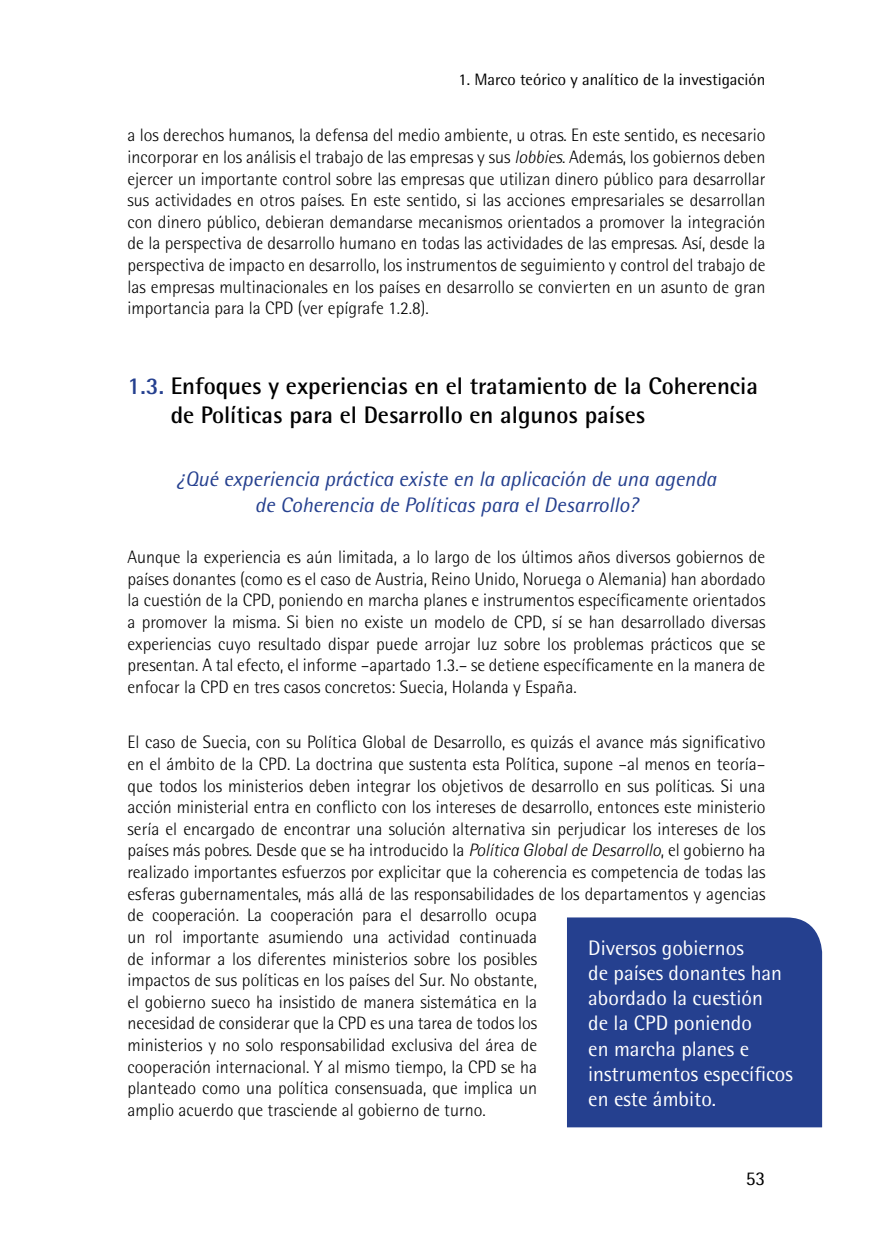
<style>
.page{position:relative;width:893px;height:1255px;background:#fff}
.page>*{position:absolute;margin:0;border:0;box-sizing:border-box;transform-origin:0 0}
.t1{font:700 24px/28.8px "Rotis Semi Sans";color:#000}
.t2{font:21px/25.2px "Rotis Semi Sans";color:#fff}
.t3{font:italic 21px/25.2px "Rotis Semi Sans";color:#25408f;text-align:center}
.t4{font:19.5px "Rotis Semi Sans";color:#000}
.t5{font:300 18px/21.6px "Rotis Semi Sans";color:#000;text-align:justify}
.t6{font:16.5px "Rotis Semi Sans";color:#000}
.s1{font-style:italic}
.s2{color:#25408f}
</style>
<div class="page">
<div style="left:567px;top:917px;width:255px;height:210px;background:#25408f"></div>
<p class="t6" style="left:458px;top:70px;width:308px">1. Marco teórico y analítico de la investigación</p>
<p class="t5" style="left:128px;top:124px;width:639px">a los derechos humanos, la defensa del medio ambiente, u otras. En este sentido, es necesario incorporar en los análisis el trabajo de las empresas y sus <span class="s1">lobbies</span>. Además, los gobiernos deben ejercer un importante control sobre las empresas que utilizan dinero público para desarrollar sus actividades en otros países. En este sentido, si las acciones empresariales se desarrollan con dinero público, debieran demandarse mecanismos orientados a promover la integración de la perspectiva de desarrollo humano en todas las actividades de las empresas. Así, desde la perspectiva de impacto en desarrollo, los instrumentos de seguimiento y control del trabajo de las empresas multinacionales en los países en desarrollo se convierten en un asunto de gran importancia para la CPD (ver epígrafe 1.2.8).</p>
<h1 class="t1" style="left:171px;top:371px;width:589px;text-indent:-43px"><span class="s2">1.3.</span> Enfoques y experiencias en el tratamiento de la Coherencia de Políticas para el Desarrollo en algunos países</h1>
<p class="t3" style="left:177px;top:466px;width:541px">¿Qué experiencia práctica existe en la aplicación de una agenda de Coherencia de Políticas para el Desarrollo?</p>
<p class="t5" style="left:128px;top:546px;width:639px">Aunque la experiencia es aún limitada, a lo largo de los últimos años diversos gobiernos de países donantes (como es el caso de Austria, Reino Unido, Noruega o Alemania) han abordado la cuestión de la CPD, poniendo en marcha planes e instrumentos específicamente orientados a promover la misma. Si bien no existe un modelo de CPD, sí se han desarrollado diversas experiencias cuyo resultado dispar puede arrojar luz sobre los problemas prácticos que se presentan. A tal efecto, el informe –apartado 1.3.– se detiene específicamente en la manera de enfocar la CPD en tres casos concretos: Suecia, Holanda y España.</p>
<p class="t5" style="left:128px;top:731px;width:639px;text-align:left">El caso de Suecia, con su Política Global de Desarrollo, es quizás el avance más significativo en el ámbito de la CPD. La doctrina que sustenta esta Política, supone –al menos en teoría– que todos los ministerios deben integrar los objetivos de desarrollo en sus políticas. Si una acción ministerial entra en conflicto con los intereses de desarrollo, entonces este ministerio sería el encargado de encontrar una solución alternativa sin perjudicar los intereses de los países más pobres. Desde que se ha introducido la <span class="s1">Política Global de Desarrollo</span>, el gobierno ha realizado importantes esfuerzos por explicitar que la coherencia es competencia de todas las esferas gubernamentales, más allá de las responsabilidades de los departamentos y agencias de cooperación. La cooperación para el desarrollo ocupa<br>un rol importante asumiendo una actividad continuada<br>de informar a los diferentes ministerios sobre los posibles<br>impactos de sus políticas en los países del Sur. No obstante,<br>el gobierno sueco ha insistido de manera sistemática en la<br>necesidad de considerar que la CPD es una tarea de todos los<br>ministerios y no solo responsabilidad exclusiva del área de<br>cooperación internacional. Y al mismo tiempo, la CPD se ha<br>planteado como una política consensuada, que implica un<br>amplio acuerdo que trasciende al gobierno de turno.</p>
<p class="t2" style="left:588px;top:934px;width:206px">Diversos gobiernos<br>de países donantes han abordado la cuestión<br>de la CPD poniendo<br>en marcha planes e instrumentos específicos en este ámbito.</p>
<p class="t4" style="left:746px;top:1166px;width:21px">53</p>
</div>
